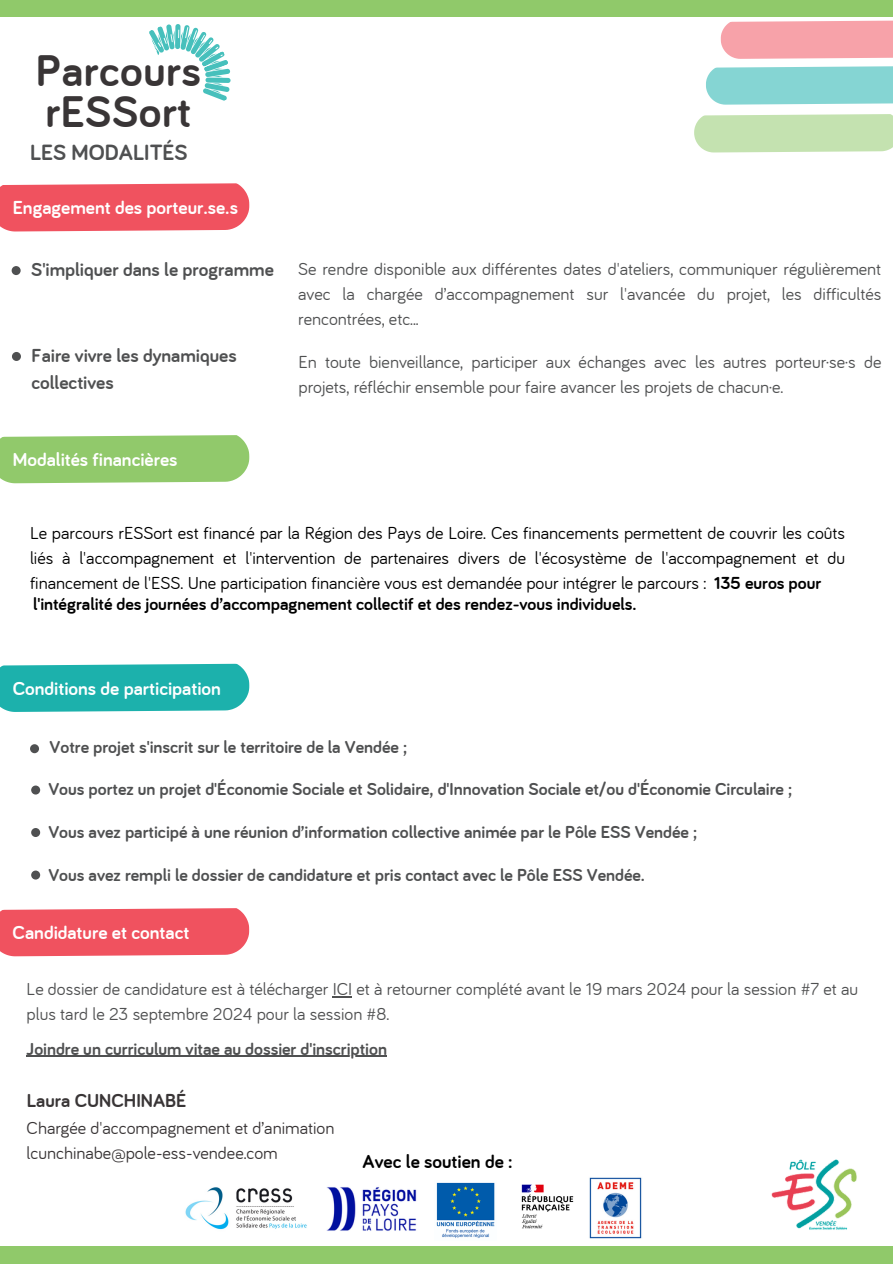
<style>
.page{position:relative;width:893px;height:1264px;background:#fff}
.page>*{position:absolute;margin:0;border:0;box-sizing:border-box;transform-origin:0 0}
.t1{font:700 45.9px/41.2px "Bariol";letter-spacing:.01em;color:#393536}
.t2{font:700 22.8px "Bariol";color:#4f5051}
.t3{font:700 19.5px "Bariol";color:#fff}
.t4{font:700 19.5px/27px "Bariol";color:#4f5051}
.t5{font:700 19.5px "Bariol";color:#000}
.t6{font:700 19.5px "Bariol";color:#393536}
.t7{font:18px/24.8px "Bariol";color:#4f5051}
.t8{font:700 18px "Bariol";color:#4f5051}
.t9{font:18px/24.8px "Bariol";color:#000;text-align:justify}
.t10{font:700 18px "Bariol";color:#000}
.t11{font:18px "Bariol";color:#393536}
.s1{font-weight:700}
</style>
<div class="page">
<div style="left:0;top:0;width:892px;height:17px;background:#90c96a"></div>
<div style="left:0;top:1246px;width:892px;height:17px;background:#90c96a"></div>
<svg style="left:694px;top:114px;width:198px;height:39px;background:#c7e3b5"></svg>
<svg style="left:706px;top:66px;width:186px;height:39px;background:#8dd7d5"></svg>
<svg style="left:720px;top:20px;width:172px;height:39px;background:#f7a8af"></svg>
<svg style="left:0;top:183px;width:249px;height:49px;background:#f05d69"></svg>
<div style="left:12px;top:266px;width:9px;height:9px;background:#4f5051;border-radius:50%"></div>
<div style="left:12px;top:352px;width:9px;height:9px;background:#4f5051;border-radius:50%"></div>
<div style="left:0;top:435px;width:249px;height:48px;background:#91c96b"></div>
<svg style="left:0;top:663px;width:249px;height:49px;background:#2ab6b1"></svg>
<div style="left:30px;top:744px;width:9px;height:9px;background:#4f5051;border-radius:50%"></div>
<div style="left:31px;top:785px;width:9px;height:9px;background:#4f5051;border-radius:50%"></div>
<div style="left:31px;top:870px;width:9px;height:9px;background:#4f5051;border-radius:50%"></div>
<div style="left:0;top:908px;width:249px;height:48px;background:#f0525f"></div>
<img style="left:185px;top:1187px;width:122px;height:43px">
<svg style="left:149px;top:24px;width:82px;height:77px"></svg>
<img style="left:771px;top:1159px;width:86px;height:71px">
<div style="left:31px;top:828px;width:9px;height:9px;background:#4f5051;border-radius:50%"></div>
<img style="left:326px;top:1187px;width:91px;height:44px">
<svg style="left:333px;top:996px;width:19px;height:1px"></svg>
<hr style="left:27px;top:1055px;width:360px;height:1px;background:#4f5051">
<img style="left:589px;top:1177px;width:53px;height:62px">
<img style="left:521px;top:1184px;width:53px;height:45px">
<img style="left:436px;top:1182px;width:59px;height:56px">
<p class="t1" style="left:36px;top:48px;width:166px">Parcours rESSort</p>
<h1 class="t2" style="left:30px;top:137px;width:159px">LES MODALITÉS</h1>
<h3 class="t3" style="left:13px;top:194px;width:227px">Engagement des porteur.se.s</h3>
<h2 class="t4" style="left:31px;top:255px;width:244px">S'impliquer dans le programme</h2>
<p class="t7" style="left:298px;top:256px;width:584px;text-align:justify">Se rendre disponible aux différentes dates d'ateliers, communiquer régulièrement avec la chargée d’accompagnement sur l'avancée du projet, les difficultés rencontrées, etc...</p>
<p class="t4" style="left:31px;top:341px;width:206px">Faire vivre les dynamiques collectives</p>
<p class="t7" style="left:298px;top:349px;width:584px">En toute bienveillance, participer aux échanges avec les autres porteur·se·s de projets, réfléchir ensemble pour faire avancer les projets de chacun·e.</p>
<h3 class="t3" style="left:13px;top:446px;width:166px">Modalités financières</h3>
<p class="t9" style="left:30px;top:520px;width:816px">Le parcours rESSort est financé par la Région des Pays de Loire. Ces financements permettent de couvrir les coûts liés à l'accompagnement et l'intervention de partenaires divers de l'écosystème de l'accompagnement et du financement de l'ESS. Une participation financière vous est demandée pour intégrer le parcours : <span class="s1">135 euros pour</span></p>
<h3 class="t10" style="left:33px;top:591px;width:605px">l'intégralité des journées d’accompagnement collectif et des rendez-vous individuels.</h3>
<h3 class="t3" style="left:13px;top:674px;width:210px">Conditions de participation</h3>
<p class="t8" style="left:50px;top:734px;width:359px">Votre projet s'inscrit sur le territoire de la Vendée ;</p>
<p class="t8" style="left:48px;top:776px;width:745px">Vous portez un projet d'Économie Sociale et Solidaire, d'Innovation Sociale et/ou d'Économie Circulaire ;</p>
<p class="t8" style="left:48px;top:820px;width:650px">Vous avez participé à une réunion d’information collective animée par le Pôle ESS Vendée ;</p>
<h3 class="t8" style="left:48px;top:862px;width:598px">Vous avez rempli le dossier de candidature et pris contact avec le Pôle ESS Vendée.</h3>
<h3 class="t3" style="left:13px;top:919px;width:178px">Candidature et contact</h3>
<p class="t7" style="left:27px;top:976px;width:833px">Le dossier de candidature est à télécharger ICI et à retourner complété avant le 19 mars 2024 pour la session #7 et au plus tard le 23 septembre 2024 pour la session #8.</p>
<h3 class="t8" style="left:27px;top:1036px;width:362px">Joindre un curriculum vitae au dossier d'inscription</h3>
<p class="t6" style="left:27px;top:1087px;width:161px">Laura CUNCHINABÉ</p>
<p class="t11" style="left:27px;top:1116px;width:309px">Chargée d'accompagnement et d’animation</p>
<h3 class="t11" style="left:27px;top:1140px;width:253px">lcunchinabe@pole-ess-vendee.com</h3>
<h3 class="t5" style="left:362px;top:1148px;width:151px">Avec le soutien de :</h3>
</div>
